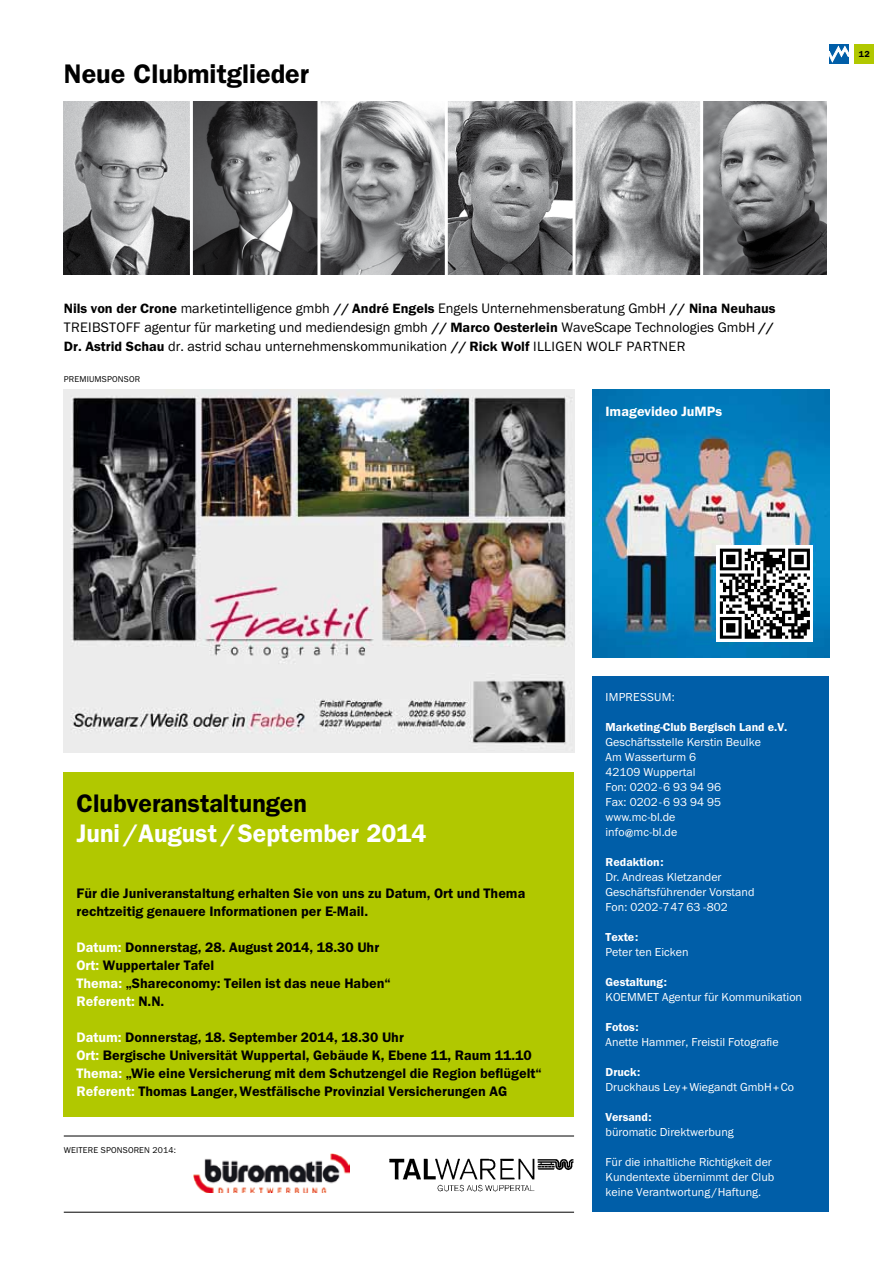
<style>
.page{position:relative;width:893px;height:1276px;background:#fff}
.page>*{position:absolute;margin:0;border:0;box-sizing:border-box;transform-origin:0 0}
.t1{font:600 27px "Franklin Gothic";color:#000}
.t2{font:600 25.5px "Franklin Gothic";color:#fff}
.t3{font:600 25.5px "Franklin Gothic";color:#000}
.t4{font:600 14.25px/18px "Franklin Gothic EF";color:#000}
.t5{font:14.25px/19.2px "Franklin Gothic EF";color:#000;text-align:justify}
.t6{font:600 13.95px "Franklin Gothic EF";color:#fff}
.t7{font:12px/15px "Franklin Gothic EF";color:#fff}
.t8{font:600 12px "Franklin Gothic EF";color:#fff}
.t9{font:8.85px "Franklin Gothic EF";letter-spacing:.02em;color:#000}
.t10{font:600 8.85px "Franklin Gothic";color:#000}
.s1{font-weight:600;font-size:13.95px}
.s2{font-size:13.95px}
.s3{color:#fff}
</style>
<div class="page">
<img style="left:592px;top:389px;width:237px;height:268px">
<div style="left:64px;top:772px;width:510px;height:344px;background:#b1c800"></div>
<div style="left:855px;top:44px;width:19px;height:19px;background:#b1c800"></div>
<div style="left:829px;top:44px;width:19px;height:19px;background:#005ea8"></div>
<svg style="left:829px;top:46px;width:19px;height:16px"></svg>
<img style="left:193px;top:1153px;width:156px;height:39px">
<img style="left:389px;top:1158px;width:185px;height:34px">
<hr style="left:64px;top:1135px;width:510px;height:1px;background:#000">
<img style="left:64px;top:102px;width:762px;height:172px">
<hr style="left:317px;top:89px;width:3px;height:207px;background:#fff">
<hr style="left:190px;top:92px;width:3px;height:206px;background:#fff">
<hr style="left:573px;top:95px;width:3px;height:197px;background:#fff">
<hr style="left:700px;top:97px;width:3px;height:182px;background:#fff">
<hr style="left:445px;top:94px;width:3px;height:202px;background:#fff">
<img style="left:64px;top:389px;width:510px;height:364px">
<div style="left:592px;top:676px;width:237px;height:536px;background:#005ea8"></div>
<hr style="left:64px;top:1211px;width:510px;height:1px;background:#000">
<div style="left:717px;top:545px;width:96px;height:97px;background:#fff"></div>
<svg style="left:720px;top:548px;width:90px;height:91px"></svg>
<h1 class="t1" style="left:64px;top:58px;width:247px">Neue Clubmitglieder</h1>
<p class="t10" style="left:859px;top:48px;width:12px">12</p>
<p class="t5" style="left:64px;top:298px;width:713px"><span class="s1">Nils von der Crone</span> marketintelligence gmbh <span class="s1">// André Engels</span> Engels Unternehmensberatung GmbH <span class="s1">// Nina Neuhaus </span>TREIBSTOFF agentur für marketing und mediendesign gmbh <span class="s1">// Marco Oesterlein</span> WaveScape Technologies GmbH <span class="s1">// Dr. Astrid Schau</span> dr. astrid schau unternehmenskommunikation <span class="s1">// Rick Wolf</span> <span class="s2">ILLIGEN WOLF PARTNER</span></p>
<p class="t9" style="left:64px;top:375px;width:12px">Premiumsp</p>
<p class="t9" style="left:112px;top:375px;width:27px">onsor</p>
<p class="t6" style="left:605px;top:403px;width:118px">Imagevideo JuMPs</p>
<h2 class="t3" style="left:77px;top:788px;width:232px">Clubveranstaltungen</h2>
<h2 class="t2" style="left:77px;top:818px;width:351px">Juni/August/September 2014</h2>
<p class="t4" style="left:77px;top:884px;width:450px">Für die Juniveranstaltung erhalten Sie von uns zu Datum, Ort und Thema rechtzeitig genauere Informationen per E-Mail.</p>
<p class="t4" style="left:77px;top:938px;width:316px"><span class="s3">Datum:</span> Donnerstag, 28. August 2014, 18.30 Uhr <span class="s3">Ort:</span> Wuppertaler Tafel<br><span class="s3">Thema:</span> „Shareconomy: Teilen ist das neue Haben“ <span class="s3">Referent:</span> N.N.</p>
<p class="t4" style="left:77px;top:1028px;width:467px"><span class="s3">Datum:</span> Donnerstag, 18. September 2014, 18.30 Uhr<br><span class="s3">Ort:</span> Bergische Universität Wuppertal, Gebäude K, Ebene 11, Raum 11.10<br><span class="s3">Thema:</span> „Wie eine Versicherung mit dem Schutzengel die Region beflügelt“ <span class="s3">Referent:</span> Thomas Langer, Westfälische Provinzial Versicherungen AG</p>
<p class="t9" style="left:64px;top:1145px;width:13px">Weitere</p>
<p class="t9" style="left:101px;top:1145px;width:39px">Sponsoren</p>
<p class="t9" style="left:153px;top:1145px;width:25px">2014:</p>
<p class="t7" style="left:605px;top:690px;width:12px">Impressum</p>
<p class="t7" style="left:672px;top:690px;width:4px">:</p>
<p class="t8" style="left:605px;top:720px;width:183px">Marketing-Club Bergisch Land e.V.</p>
<p class="t7" style="left:605px;top:735px;width:157px">Geschäftsstelle Kerstin Beulke<br>Am Wasserturm 6<br>42109 Wuppertal<br>Fon: 0202-6 93 94 96<br>Fax: 0202-6 93 94 95 www.mc-bl.de<br>info@mc-bl.de</p>
<p class="t8" style="left:605px;top:855px;width:59px">Redaktion:</p>
<p class="t7" style="left:605px;top:870px;width:151px">Dr. Andreas Kletzander<br>Geschäftsführender Vorstand<br>Fon: 0202-7 47 63 -802</p>
<p class="t8" style="left:605px;top:930px;width:34px">Texte:</p>
<p class="t7" style="left:605px;top:945px;width:84px">Peter ten Eicken</p>
<p class="t8" style="left:605px;top:975px;width:63px">Gestaltung:</p>
<p class="t7" style="left:605px;top:990px;width:198px">KOEMMET Agentur für Kommunikation</p>
<p class="t8" style="left:605px;top:1020px;width:35px">Fotos:</p>
<p class="t7" style="left:605px;top:1035px;width:175px">Anette Hammer, Freistil Fotografie</p>
<p class="t8" style="left:605px;top:1065px;width:36px">Druck:</p>
<p class="t7" style="left:605px;top:1080px;width:190px">Druckhaus Ley+Wiegandt GmbH+Co</p>
<p class="t8" style="left:605px;top:1110px;width:48px">Versand:</p>
<p class="t7" style="left:605px;top:1125px;width:130px">büromatic Direktwerbung</p>
<p class="t7" style="left:605px;top:1155px;width:170px">Für die inhaltliche Richtigkeit der<br>Kundentexte übernimmt der Club keine Verantwortung /Haftung.</p>
</div>
